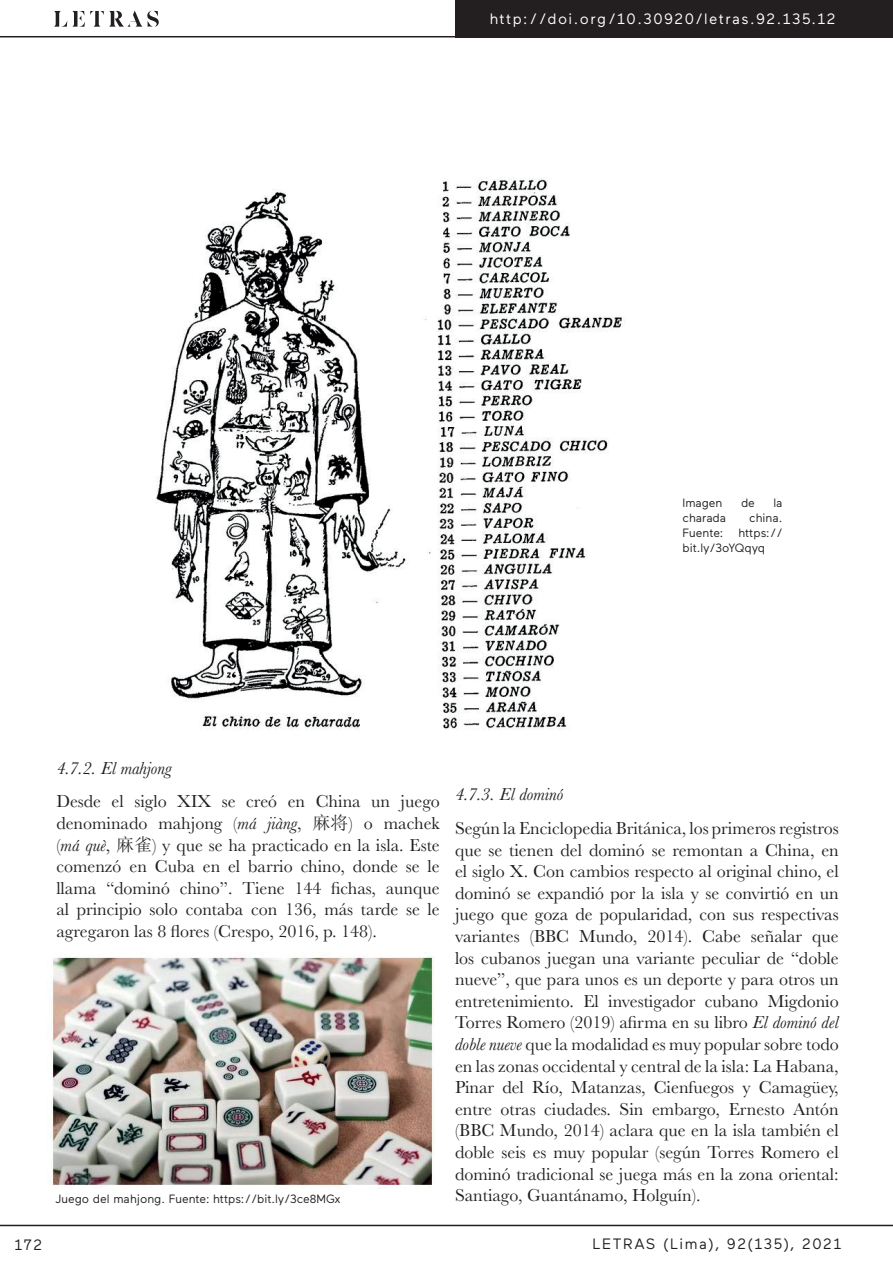
<style>
.page{position:relative;width:893px;height:1263px;background:#fff}
.page>*{position:absolute;margin:0;border:0;box-sizing:border-box;transform-origin:0 0}
.t1{font:18px/21.6px "Baskerville";color:#231f20;text-align:justify}
.t2{font:italic 18px "Baskerville";color:#231f20}
.t3{font:15px "Maax";letter-spacing:.1em;color:#fff}
.t4{font:15px "Maax";letter-spacing:.1em;color:#231f20}
.t5{font:12px/15px "Maax";color:#231f20}
.s1{font-style:italic}
.s2{font-family:"Sim Sun"}
</style>
<div class="page">
<div style="left:455px;top:0;width:438px;height:37px;background:#231f20"></div>
<svg style="left:54px;top:11px;width:105px;height:16px"></svg>
<hr style="left:0;top:36px;width:463px;height:1px;background:#231f20">
<hr style="left:0;top:1225px;width:893px;height:1px;background:#231f20">
<img style="left:50px;top:952px;width:384px;height:235px">
<img style="left:155px;top:178px;width:470px;height:552px">
<p class="t3" style="left:490px;top:11px;width:347px">http://doi.org/10.30920/letras.92.135.12</p>
<p class="t5" style="left:682px;top:495px;width:42px">Imagen</p>
<p class="t5" style="left:741px;top:495px;width:15px">de</p>
<p class="t5" style="left:773px;top:495px;width:11px">la</p>
<p class="t5" style="left:682px;top:510px;width:45px">charada</p>
<p class="t5" style="left:749px;top:510px;width:35px">china.</p>
<p class="t5" style="left:682px;top:525px;width:42px">Fuente:</p>
<p class="t5" style="left:682px;top:525px;width:101px;text-indent:56px">https:// bit.ly/3oYQqyq</p>
<p class="t2" style="left:56px;top:756px;width:117px">4.7.2. El mahjong</p>
<p class="t1" style="left:56px;top:791px;width:385px">Desde el siglo XIX se creó en China un juego denominado mahjong (<span class="s1">má jiàng</span>, <span class="s2">麻将</span>) o machek (<span class="s1">má què</span>, <span class="s2">麻雀</span>) y que se ha practicado en la isla. Este comenzó en Cuba en el barrio chino, donde se le llama “dominó chino”. Tiene 144 fichas, aunque al principio solo contaba con 136, más tarde se le agregaron las 8 flores (Crespo, 2016, p. 148).</p>
<p class="t5" style="left:56px;top:1191px;width:287px">Juego del mahjong. Fuente: https://bit.ly/3ce8MGx</p>
<p class="t2" style="left:455px;top:783px;width:110px">4.7.3. El dominó</p>
<p class="t1" style="left:455px;top:818px;width:385px">Según la Enciclopedia Británica, los primeros registros que se tienen del dominó se remontan a China, en el siglo X. Con cambios respecto al original chino, el dominó se expandió por la isla y se convirtió en un juego que goza de popularidad, con sus respectivas variantes (BBC Mundo, 2014). Cabe señalar que los cubanos juegan una variante peculiar de “doble nueve”, que para unos es un deporte y para otros un entretenimiento. El investigador cubano Migdonio Torres Romero (2019) afirma en su libro <span class="s1">El dominó del doble nueve</span> que la modalidad es muy popular sobre todo en las zonas occidental y central de la isla: La Habana, Pinar del Río, Matanzas, Cienfuegos y Camagüey, entre otras ciudades. Sin embargo, Ernesto Antón (BBC Mundo, 2014) aclara que en la isla también el doble seis es muy popular (según Torres Romero el dominó tradicional se juega más en la zona oriental:<br>Santiago, Guantánamo, Holguín).</p>
<p class="t4" style="left:15px;top:1236px;width:29px">172</p>
<p class="t4" style="left:592px;top:1236px;width:250px">LETRAS (Lima), 92(135), 2021</p>
</div>
